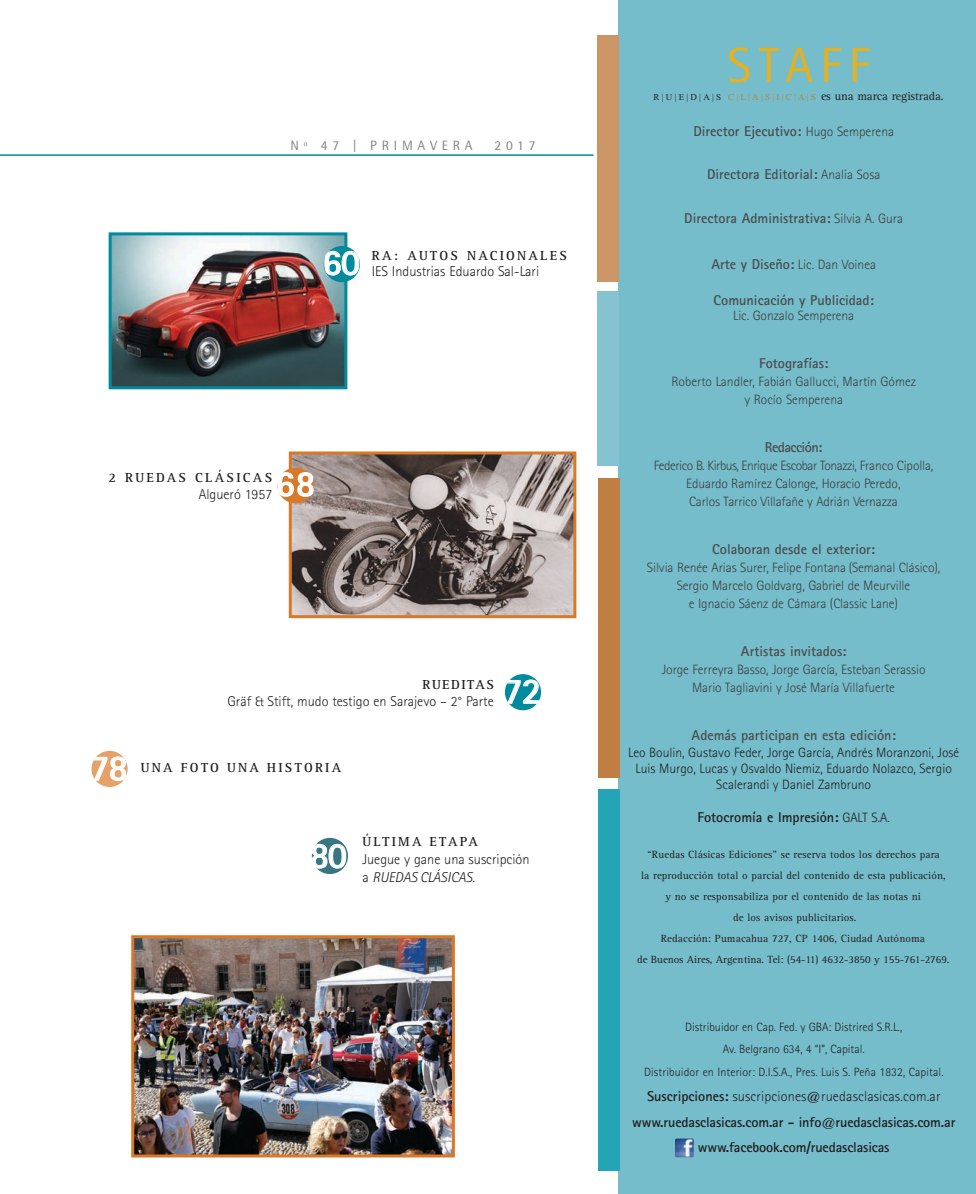
<style>
.page{position:relative;width:976px;height:1194px;background:#fff}
.page>*{position:absolute;margin:0;border:0;box-sizing:border-box;transform-origin:0 0}
.t1{font:49.5px "Rotis Sans Serif";letter-spacing:.15em;color:#e6b120}
.t2{font:700 36px "Rotis Sans Serif";letter-spacing:-.025em;color:#fff}
.t3{font:700 14.25px "Rotis Sans Serif";color:#4b4c4d}
.t4{font:700 14.25px/25.5px "Rotis Sans Serif";letter-spacing:-.01em;color:#231f20;text-align:center}
.t5{font:300 14.25px/18px "Rotis Sans Serif";color:#231f20}
.t6{font:700 14.25px "Rotis Sans Serif";letter-spacing:-.04em;color:#4b4c4d}
.t7{font:300 13.5px/18px "Rotis Sans Serif";letter-spacing:-.005em;color:#3e3e3f;text-align:center}
.t8{font:300 13.5px/16.2px "Rotis Sans Serif";color:#231f20;text-align:center}
.t9{font:700 13.5px "Rotis Serif";letter-spacing:.165em;color:#231f20}
.t10{font:13.5px "Rotis Semi Sans";letter-spacing:.35em;color:#808285}
.t11{font:700 13.5px "Rotis Serif";letter-spacing:.11em;color:#231f20}
.t12{font:300 12px/22.5px "Rotis Sans Serif";color:#231f20;text-align:center}
.t13{font:12px "Rotis Serif";letter-spacing:-.005em;color:#231f20}
.t14{font:10.8px/21px "Rotis Serif";letter-spacing:.01em;color:#231f20;text-align:center}
.s1{font-style:italic}
.s2{font-family:"Times New Roman";font-size:9px}
.s3{font-family:"Times New Roman";font-size:9px;color:#c07e43}
.s4{font-weight:300;font-size:13.5px;color:#3e3e3f}
.s5{font-weight:700;font-size:14.25px;color:#4b4c4d}
.s6{font-weight:300;font-size:13.5px}
.s7{font-weight:300}
</style>
<div class="page">
<hr style="left:0;top:154px;width:593px;height:2px;background:#008a9e">
<img style="left:135px;top:939px;width:315px;height:214px">
<div style="left:131px;top:935px;width:323px;height:222px;border:3px solid #d87929"></div>
<div style="left:618px;top:0;width:357px;height:1194px;background:#75bdcb"></div>
<div style="left:312px;top:838px;width:36px;height:36px;background:#387781;border-radius:50%"></div>
<div style="left:597px;top:35px;width:22px;height:247px;background:#cc9566"></div>
<div style="left:597px;top:291px;width:22px;height:175px;background:#85c3d0"></div>
<div style="left:597px;top:479px;width:22px;height:299px;background:#c07e43"></div>
<div style="left:598px;top:789px;width:22px;height:381px;background:#24a5b6"></div>
<img style="left:113px;top:236px;width:230px;height:149px">
<div style="left:109px;top:232px;width:238px;height:157px;border:3px solid #008a9e"></div>
<img style="left:293px;top:455px;width:279px;height:159px">
<div style="left:289px;top:451px;width:287px;height:167px;border:3px solid #d87929"></div>
<div style="left:504px;top:674px;width:37px;height:36px;background:#008a9e;border-radius:50%"></div>
<svg style="left:311px;top:843px;width:35px;height:26px"></svg>
<svg style="left:504px;top:679px;width:35px;height:26px"></svg>
<div style="left:323px;top:246px;width:37px;height:36px;background:#008a9e;border-radius:50%"></div>
<svg style="left:323px;top:250px;width:37px;height:26px"></svg>
<div style="left:91px;top:751px;width:37px;height:36px;background:#e5a168;border-radius:50%"></div>
<svg style="left:91px;top:756px;width:36px;height:25px"></svg>
<div style="left:277px;top:468px;width:37px;height:35px;background:#d87929;border-radius:50%"></div>
<svg style="left:277px;top:471px;width:37px;height:26px"></svg>
<img style="left:675px;top:1138px;width:18px;height:19px">
<p class="t10" style="left:290px;top:140px;width:184px">Nº 47 | PRIMAVERA</p>
<p class="t10" style="left:494px;top:140px;width:42px">2017</p>
<h2 class="t2" style="left:322px;top:250px;width:39px">60</h2>
<p class="t9" style="left:371px;top:251px;width:197px">RA: AUTOS NACIONALES</p>
<p class="t5" style="left:371px;top:264px;width:169px">IES Industrias Eduardo Sal-Lari</p>
<p class="t9" style="left:108px;top:473px;width:165px">2 RUEDAS CLÁSICAS</p>
<p class="t5" style="left:199px;top:486px;width:75px">Algueró 1957</p>
<h2 class="t2" style="left:275px;top:471px;width:41px">68</h2>
<p class="t11" style="left:422px;top:679px;width:73px">RUEDITAS</p>
<p class="t5" style="left:227px;top:693px;width:268px">Gräf &amp; Stift, mudo testigo en Sarajevo – 2° Parte</p>
<h2 class="t2" style="left:503px;top:678px;width:39px">72</h2>
<h2 class="t2" style="left:90px;top:755px;width:39px">78</h2>
<p class="t9" style="left:141px;top:763px;width:202px">UNA FOTO UNA HISTORIA</p>
<h2 class="t2" style="left:309px;top:843px;width:39px">80</h2>
<p class="t9" style="left:362px;top:837px;width:117px">ÚLTIMA ETAPA</p>
<p class="t5" style="left:362px;top:852px;width:169px">Juegue y gane una suscripción a <span class="s1">RUEDAS CLÁSICAS.</span></p>
<h1 class="t1" style="left:727px;top:47px;width:144px">STAFF</h1>
<p class="t13" style="left:653px;top:92px;width:291px"><span class="s2">R|U|E|D|A|S</span> <span class="s3">C|L|A|S|I|C|A|S</span> es una marca registrada.</p>
<p class="t3" style="left:693px;top:126px;width:202px">Director Ejecutivo: <span class="s4">Hugo Semperena</span></p>
<p class="t3" style="left:706px;top:169px;width:175px">Directora Editorial: <span class="s4">Analia Sosa</span></p>
<p class="t3" style="left:684px;top:213px;width:220px">Directora Administrativa: <span class="s4">Silvia A. Gura</span></p>
<p class="t7" style="left:711px;top:257px;width:166px"><span class="s5">Arte y Diseño:</span> Lic. Dan Voinea</p>
<p class="t3" style="left:713px;top:295px;width:162px">Comunicación y Publicidad:</p>
<p class="t7" style="left:732px;top:308px;width:122px">Lic. Gonzalo Semperena</p>
<p class="t3" style="left:758px;top:358px;width:71px">Fotografías:</p>
<p class="t7" style="left:671px;top:374px;width:246px">Roberto Landler, Fabián Gallucci, Martín Gómez y Rocío Semperena</p>
<p class="t6" style="left:764px;top:442px;width:59px">Redacción:</p>
<p class="t7" style="left:653px;top:458px;width:281px">Federico B. Kirbus, Enrique Escobar Tonazzi, Franco Cipolla,<br>Eduardo Ramírez Calonge, Horacio Peredo,<br>Carlos Tarrico Villafañe y Adrián Vernazza</p>
<p class="t3" style="left:712px;top:544px;width:164px">Colaboran desde el exterior:</p>
<p class="t7" style="left:646px;top:560px;width:295px">Silvia Renée Arias Surer, Felipe Fontana (Semanal Clásico),<br>Sergio Marcelo Goldvarg, Gabriel de Meurville<br>e Ignacio Sáenz de Cámara (Classic Lane)</p>
<p class="t3" style="left:740px;top:646px;width:107px">Artistas invitados:</p>
<p class="t7" style="left:661px;top:662px;width:265px">Jorge Ferreyra Basso, Jorge García, Esteban Serassio<br>Mario Tagliavini y José María Villafuerte</p>
<p class="t3" style="left:691px;top:730px;width:206px">Además participan en esta edición:</p>
<p class="t8" style="left:627px;top:745px;width:333px">Leo Boulin, Gustavo Feder, Jorge García, Andrés Moranzoni, José<br>Luis Murgo, Lucas y Osvaldo Niemiz, Eduardo Nolazco, Sergio<br>Scalerandi y Daniel Zambruno</p>
<p class="t4" style="left:697px;top:806px;width:194px">Fotocromía e Impresión: <span class="s6">GALT S.A.</span></p>
<p class="t14" style="left:637px;top:845px;width:314px">“Ruedas Clásicas Ediciones” se reserva todos los derechos para<br>la reproducción total o parcial del contenido de esta publicación, y no se responsabiliza por el contenido de las notas ni<br>de los avisos publicitarios.<br>Redacción: Pumacahua 727, CP 1406, Ciudad Autónoma<br>de Buenos Aires, Argentina. Tel: (54-11) 4632-3850 y 155-761-2769.</p>
<p class="t12" style="left:644px;top:1016px;width:301px">Distribuidor en Cap. Fed. y GBA: Distrired S.R.L.,<br>Av. Belgrano 634, 4 “I”, Capital.<br>Distribuidor en Interior: D.I.S.A., Pres. Luis S. Peña 1832, Capital.</p>
<p class="t4" style="left:632px;top:1085px;width:324px">Suscripciones: <span class="s7">suscripciones@ruedasclasicas.com.ar </span>www.ruedasclasicas.com.ar - info@ruedasclasicas.com.ar www.facebook.com/ruedasclasicas</p>
</div>
